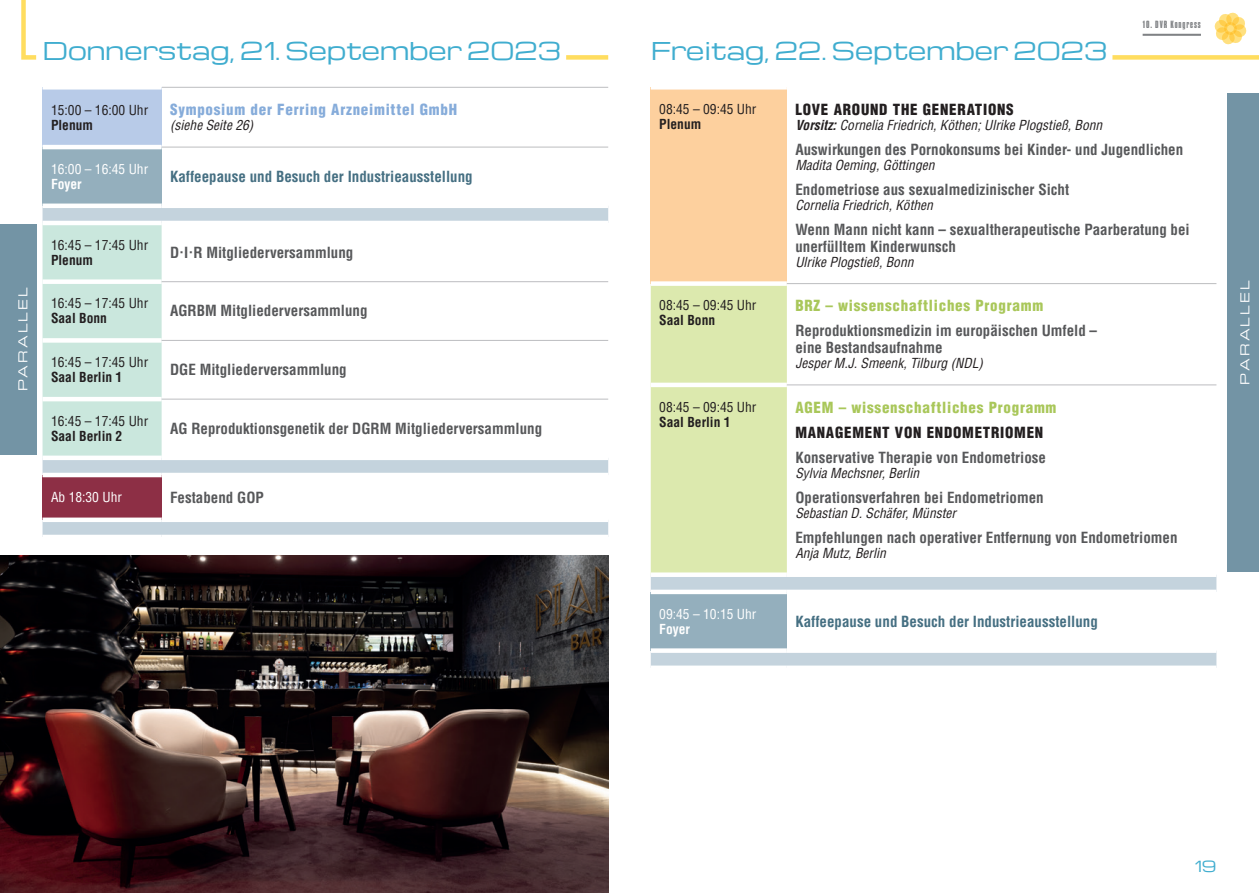
<style>
.page{position:relative;width:1259px;height:893px;background:#fff}
.page>*{position:absolute;margin:0;border:0;box-sizing:border-box;transform-origin:0 0}
.DVR_Head_01{font:24px "Michroma";color:#40adcf}
.DVR_prog_VA-Titel{font:700 condensed 15px/16.5px "Helvetica LT Std";color:#57585a}
.DVR_prog_Pause{font:700 condensed 15px "Helvetica LT Std";color:#456f82}
.DVR_prog_VA-Titel-2{font:900 condensed 15px "Helvetica LT Std";letter-spacing:.05em;color:#a9c75a}
.DVR_prog_VA-Titel-3{font:900 condensed 15px "Helvetica LT Std";letter-spacing:.05em;color:#231f20}
.DVR_prog_VA-Titel-4{font:900 condensed 15px "Helvetica LT Std";letter-spacing:.05em;color:#86acda}
.t1{font:15px "Michroma";color:#40adcf}
.DVR_prog_Ref{font:italic condensed 13.5px "Helvetica LT Std";color:#231f20}
.DVR-rog_Uhr{font:condensed 13.5px "Helvetica LT Std";color:#231f20}
.DVR-Prog_Raum{font:700 condensed 13.5px "Helvetica LT Std";color:#231f20}
.DVR-rog_Uhr-2{font:condensed 13.5px "Helvetica LT Std";color:#fff}
.DVR_prog_basis{font:condensed 13.5px "Helvetica LT Std";color:#231f20}
.DVR-Prog_Raum-2{font:700 condensed 13.5px "Helvetica LT Std";color:#fff}
.t2{font:12px "Michroma";letter-spacing:.175em;color:#fff}
.t3{font:9px "Aka Acid GR Compacta";letter-spacing:.1em;color:#808285}
.s1{font-weight:700}
</style>
<div class="page">
<hr style="left:1142px;top:34px;width:59px;height:2px;background:#808285">
<div style="left:43px;top:87px;width:119px;height:60px;background:#b8cbe8"></div>
<div style="left:43px;top:147px;width:119px;height:59px;background:#94afbd"></div>
<svg style="left:43px;top:208px;width:565px;height:327px"></svg>
<div style="left:43px;top:225px;width:119px;height:231px;background:#cae7dd"></div>
<div style="left:43px;top:475px;width:119px;height:45px;background:#8d2f45"></div>
<hr style="left:43px;top:456px;width:119px;height:4px;background:#fff">
<hr style="left:43px;top:518px;width:119px;height:4px;background:#fff">
<hr style="left:162px;top:87px;width:446px;height:1px;background:#bcbdc0">
<hr style="left:162px;top:147px;width:446px;height:1px;background:#bcbdc0">
<div style="left:43px;top:85px;width:119px;height:5px;background:#fff"></div>
<hr style="left:43px;top:204px;width:119px;height:4px;background:#fff">
<hr style="left:162px;top:221px;width:446px;height:4px;background:#fff">
<hr style="left:162px;top:456px;width:446px;height:4px;background:#fff">
<hr style="left:162px;top:473px;width:446px;height:4px;background:#fff">
<hr style="left:162px;top:518px;width:446px;height:4px;background:#fff">
<hr style="left:43px;top:145px;width:119px;height:4px;background:#fff">
<hr style="left:43px;top:221px;width:119px;height:4px;background:#fff">
<hr style="left:43px;top:473px;width:119px;height:4px;background:#fff">
<div style="left:43px;top:279px;width:119px;height:5px;background:#fff"></div>
<div style="left:43px;top:338px;width:119px;height:5px;background:#fff"></div>
<hr style="left:43px;top:397px;width:119px;height:4px;background:#fff">
<hr style="left:162px;top:281px;width:446px;height:1px;background:#bcbdc0">
<hr style="left:162px;top:340px;width:446px;height:1px;background:#bcbdc0">
<hr style="left:162px;top:399px;width:446px;height:1px;background:#bcbdc0">
<div style="left:651px;top:87px;width:136px;height:197px;background:#fdd09e"></div>
<div style="left:651px;top:286px;width:136px;height:286px;background:#dce9ae"></div>
<svg style="left:651px;top:577px;width:565px;height:88px"></svg>
<div style="left:651px;top:592px;width:136px;height:59px;background:#94afbd"></div>
<div style="left:651px;top:85px;width:136px;height:5px;background:#fff"></div>
<div style="left:651px;top:281px;width:136px;height:5px;background:#fff"></div>
<hr style="left:651px;top:383px;width:136px;height:4px;background:#fff">
<hr style="left:787px;top:283px;width:429px;height:1px;background:#bcbdc0">
<hr style="left:787px;top:385px;width:429px;height:1px;background:#bcbdc0">
<hr style="left:787px;top:590px;width:429px;height:4px;background:#fff">
<div style="left:651px;top:648px;width:136px;height:5px;background:#fff"></div>
<div style="left:787px;top:648px;width:429px;height:5px;background:#fff"></div>
<hr style="left:651px;top:590px;width:136px;height:4px;background:#fff">
<div style="left:566px;top:55px;width:42px;height:5px;background:#ffdd5f"></div>
<div style="left:0;top:224px;width:36px;height:230px;background:#7394a5"></div>
<div style="left:1227px;top:93px;width:32px;height:479px;background:#7394a5"></div>
<div style="left:1112px;top:55px;width:147px;height:5px;background:#ffdd5f"></div>
<svg style="left:21px;top:0;width:16px;height:60px"></svg>
<img style="left:0;top:556px;width:608px;height:337px">
<svg style="left:1214px;top:12px;width:32px;height:33px"></svg>
<p class="DVR_Head_01" style="left:43px;top:37px;width:520px">Donnerstag, 21. September 2023</p>
<p class="DVR_Head_01" style="left:651px;top:37px;width:458px">Freitag, 22. September 2023</p>
<p class="t3" style="left:1142px;top:19px;width:60px">10. DVR Kongress</p>
<p class="DVR_prog_VA-Titel-3" style="left:795px;top:100px;width:220px">LOVE AROUND THE GENERATIONS</p>
<p class="DVR_prog_Ref" style="left:795px;top:117px;width:308px"><span class="s1">Vorsitz:</span> Cornelia Friedrich, Köthen; Ulrike Plogstieß, Bonn</p>
<p class="DVR_prog_VA-Titel" style="left:795px;top:141px;width:389px">Auswirkungen des Pornokonsums bei Kinder- und Jugendlichen</p>
<p class="DVR_prog_Ref" style="left:795px;top:157px;width:141px">Madita Oeming, Göttingen</p>
<p class="DVR_prog_VA-Titel" style="left:795px;top:181px;width:275px">Endometriose aus sexualmedizinischer Sicht</p>
<p class="DVR_prog_Ref" style="left:795px;top:197px;width:139px">Cornelia Friedrich, Köthen</p>
<p class="DVR_prog_VA-Titel" style="left:795px;top:221px;width:396px">Wenn Mann nicht kann – sexualtherapeutische Paarberatung bei unerfülltem Kinderwunsch</p>
<p class="DVR_prog_Ref" style="left:795px;top:253px;width:120px">Ulrike Plogstieß, Bonn</p>
<p class="DVR_prog_VA-Titel-4" style="left:170px;top:100px;width:288px">Symposium der Ferring Arzneimittel GmbH</p>
<p class="DVR_prog_Ref" style="left:170px;top:117px;width:85px">(siehe Seite 26)</p>
<p class="DVR-rog_Uhr" style="left:659px;top:101px;width:99px">08:45 – 09:45 Uhr</p>
<p class="DVR-Prog_Raum" style="left:659px;top:116px;width:44px">Plenum</p>
<p class="DVR_prog_basis" style="left:51px;top:101px;width:99px">15:00 – 16:00 Uhr</p>
<p class="DVR-Prog_Raum" style="left:51px;top:116px;width:44px">Plenum</p>
<p class="DVR-rog_Uhr-2" style="left:51px;top:160px;width:99px">16:00 – 16:45 Uhr</p>
<p class="DVR-Prog_Raum-2" style="left:51px;top:175px;width:32px">Foyer</p>
<p class="DVR_prog_Pause" style="left:170px;top:167px;width:304px">Kaffeepause und Besuch der Industrieausstellung</p>
<p class="DVR-rog_Uhr" style="left:51px;top:236px;width:99px">16:45 – 17:45 Uhr</p>
<p class="DVR-Prog_Raum" style="left:51px;top:251px;width:44px">Plenum</p>
<p class="DVR_prog_VA-Titel" style="left:170px;top:244px;width:185px">D∙I∙R Mitgliederversammlung</p>
<p class="DVR-rog_Uhr" style="left:51px;top:295px;width:99px">16:45 – 17:45 Uhr</p>
<p class="DVR-Prog_Raum" style="left:51px;top:310px;width:57px">Saal Bonn</p>
<p class="DVR_prog_VA-Titel" style="left:170px;top:303px;width:199px">AGRBM Mitgliederversammlung</p>
<p class="DVR-rog_Uhr" style="left:51px;top:354px;width:99px">16:45 – 17:45 Uhr</p>
<p class="DVR-Prog_Raum" style="left:51px;top:369px;width:73px">Saal Berlin 1</p>
<p class="DVR_prog_VA-Titel" style="left:170px;top:361px;width:178px">DGE Mitgliederversammlung</p>
<p class="DVR-rog_Uhr" style="left:51px;top:412px;width:99px">16:45 – 17:45 Uhr</p>
<p class="DVR-Prog_Raum" style="left:51px;top:427px;width:73px">Saal Berlin 2</p>
<p class="DVR_prog_VA-Titel" style="left:170px;top:420px;width:373px">AG Reproduktionsgenetik der DGRM Mitgliederversammlung</p>
<p class="t2" style="left:16px;top:391px;width:105px;rotate:-90deg">PARALLEL</p>
<p class="t2" style="left:1238px;top:384px;width:105px;rotate:-90deg">PARALLEL</p>
<p class="DVR_prog_VA-Titel-2" style="left:795px;top:296px;width:249px">BRZ – wissenschaftliches Programm</p>
<p class="DVR_prog_VA-Titel" style="left:795px;top:323px;width:303px">Reproduktionsmedizin im europäischen Umfeld – eine Bestandsaufnahme</p>
<p class="DVR_prog_Ref" style="left:795px;top:355px;width:189px">Jesper M.J. Smeenk, Tilburg (NDL)</p>
<p class="DVR-rog_Uhr" style="left:659px;top:297px;width:99px">08:45 – 09:45 Uhr</p>
<p class="DVR-Prog_Raum" style="left:659px;top:312px;width:57px">Saal Bonn</p>
<p class="DVR_prog_VA-Titel-2" style="left:795px;top:398px;width:262px">AGEM – wissenschaftliches Programm</p>
<p class="DVR_prog_VA-Titel-3" style="left:795px;top:423px;width:249px">MANAGEMENT VON ENDOMETRIOMEN</p>
<p class="DVR_prog_VA-Titel" style="left:795px;top:449px;width:252px">Konservative Therapie von Endometriose</p>
<p class="DVR_prog_Ref" style="left:795px;top:464px;width:125px">Sylvia Mechsner, Berlin</p>
<p class="DVR_prog_VA-Titel" style="left:795px;top:489px;width:250px">Operationsverfahren bei Endometriomen</p>
<p class="DVR_prog_Ref" style="left:795px;top:504px;width:162px">Sebastian D. Schäfer, Münster</p>
<p class="DVR_prog_VA-Titel" style="left:795px;top:529px;width:384px">Empfehlungen nach operativer Entfernung von Endometriomen</p>
<p class="DVR_prog_Ref" style="left:795px;top:544px;width:92px">Anja Mutz, Berlin</p>
<p class="DVR-rog_Uhr" style="left:659px;top:398px;width:99px">08:45 – 09:45 Uhr</p>
<p class="DVR-Prog_Raum" style="left:659px;top:413px;width:73px">Saal Berlin 1</p>
<p class="DVR-rog_Uhr-2" style="left:51px;top:488px;width:72px">Ab 18:30 Uhr</p>
<p class="DVR_prog_VA-Titel" style="left:170px;top:489px;width:95px">Festabend GOP</p>
<p class="DVR-rog_Uhr-2" style="left:659px;top:605px;width:99px">09:45 – 10:15 Uhr</p>
<p class="DVR-Prog_Raum-2" style="left:659px;top:620px;width:32px">Foyer</p>
<p class="DVR_prog_Pause" style="left:795px;top:612px;width:304px">Kaffeepause und Besuch der Industrieausstellung</p>
<p class="t1" style="left:1194px;top:858px;width:23px">19</p>
</div>
